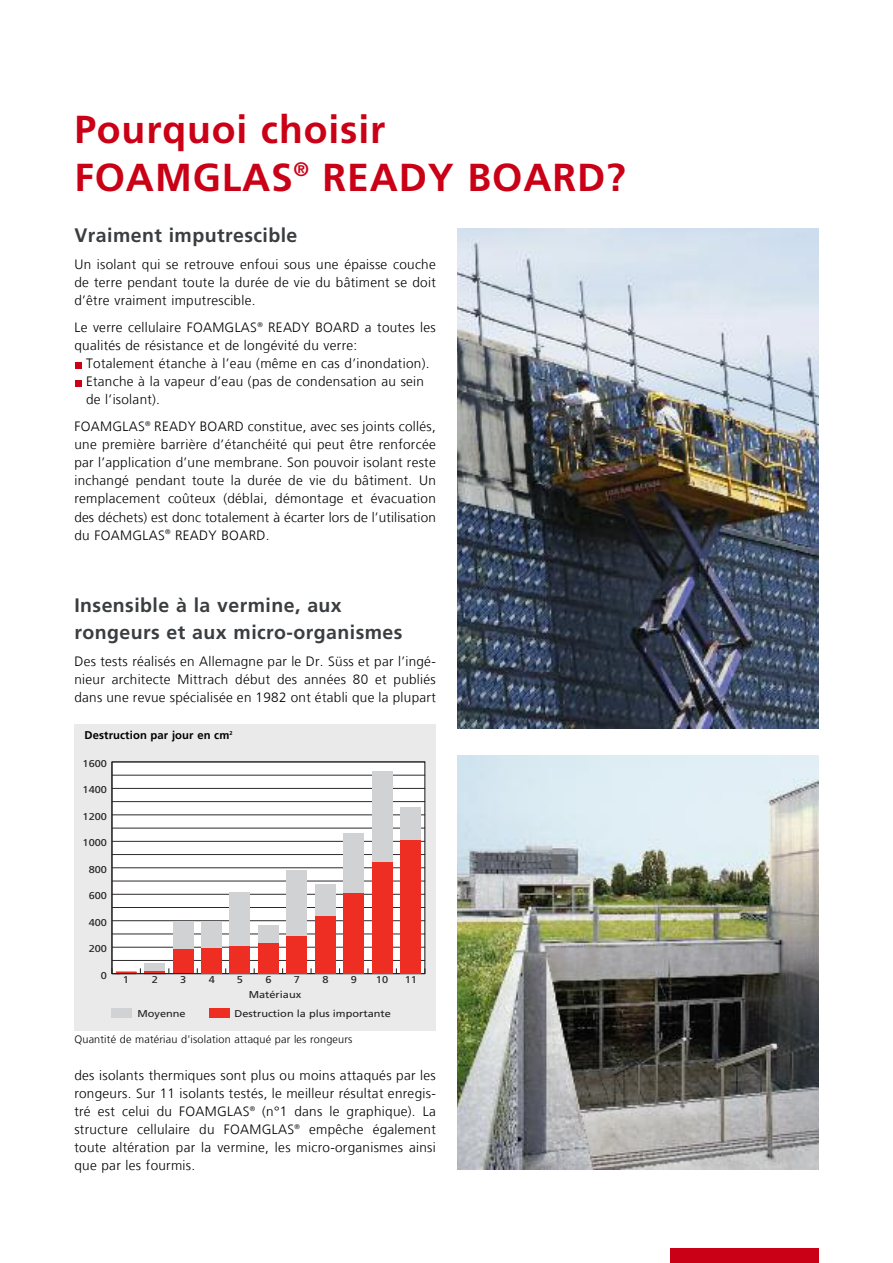
<style>
.page{position:relative;width:893px;height:1263px;background:#fff}
.page>*{position:absolute;margin:0;border:0;box-sizing:border-box;transform-origin:0 0}
.t1{font:700 39px/48px "Frutiger LT Com";letter-spacing:.02em;color:#ca0016}
.t2{font:700 19.5px/27px "Frutiger LT Com";letter-spacing:.02em;color:#3a3e40}
.t3{font:300 13.5px/18px "Frutiger LT Com";letter-spacing:.02em;color:#000;text-align:justify}
.t4{font:700 11.25px "Frutiger LT Com";letter-spacing:.01em;color:#000}
.t5{font:300 10.8px "Frutiger LT Com";letter-spacing:.015em;color:#000}
.t6{font:9.9px "Frutiger";color:#231f20;scale:1.11 1}
</style>
<div class="page">
<div style="left:670px;top:1248px;width:149px;height:15px;background:#ca0016"></div>
<div style="left:75px;top:362px;width:7px;height:6px;background:#ca0016"></div>
<div style="left:75px;top:380px;width:7px;height:6px;background:#ca0016"></div>
<img style="left:457px;top:228px;width:362px;height:500px">
<img style="left:457px;top:755px;width:362px;height:414px">
<div style="left:74px;top:724px;width:362px;height:306px;background:#eaeaea"></div>
<div style="left:112px;top:762px;width:313px;height:212px;background:#fff"></div>
<hr style="left:112px;top:973px;width:313px;height:1px;background:#231f20">
<hr style="left:112px;top:762px;width:1px;height:212px;background:#231f20">
<hr style="left:112px;top:947px;width:313px;height:1px;background:#231f20">
<hr style="left:112px;top:920px;width:313px;height:1px;background:#231f20">
<hr style="left:112px;top:894px;width:313px;height:1px;background:#231f20">
<hr style="left:112px;top:867px;width:313px;height:1px;background:#231f20">
<hr style="left:112px;top:841px;width:313px;height:1px;background:#231f20">
<hr style="left:112px;top:814px;width:313px;height:1px;background:#231f20">
<hr style="left:112px;top:788px;width:313px;height:1px;background:#231f20">
<hr style="left:112px;top:762px;width:313px;height:1px;background:#231f20">
<hr style="left:112px;top:960px;width:313px;height:1px;background:#231f20">
<hr style="left:112px;top:934px;width:313px;height:1px;background:#231f20">
<hr style="left:112px;top:907px;width:313px;height:1px;background:#231f20">
<hr style="left:112px;top:881px;width:313px;height:1px;background:#231f20">
<hr style="left:112px;top:854px;width:313px;height:1px;background:#231f20">
<hr style="left:112px;top:828px;width:313px;height:1px;background:#231f20">
<hr style="left:112px;top:801px;width:313px;height:1px;background:#231f20">
<hr style="left:112px;top:775px;width:313px;height:1px;background:#231f20">
<div style="left:144px;top:963px;width:21px;height:8px;background:#d1d2d4"></div>
<div style="left:173px;top:921px;width:20px;height:28px;background:#d1d2d4"></div>
<div style="left:201px;top:921px;width:21px;height:27px;background:#d1d2d4"></div>
<div style="left:230px;top:892px;width:20px;height:54px;background:#d1d2d4"></div>
<div style="left:258px;top:925px;width:21px;height:18px;background:#d1d2d4"></div>
<div style="left:287px;top:870px;width:20px;height:66px;background:#d1d2d4"></div>
<div style="left:315px;top:884px;width:21px;height:32px;background:#d1d2d4"></div>
<div style="left:343px;top:833px;width:21px;height:60px;background:#d1d2d4"></div>
<div style="left:372px;top:771px;width:20px;height:91px;background:#d1d2d4"></div>
<div style="left:400px;top:807px;width:21px;height:32px;background:#d1d2d4"></div>
<div style="left:173px;top:949px;width:20px;height:24px;background:#ee2e22"></div>
<div style="left:201px;top:948px;width:21px;height:25px;background:#ee2e22"></div>
<div style="left:230px;top:946px;width:20px;height:27px;background:#ee2e22"></div>
<div style="left:258px;top:943px;width:21px;height:30px;background:#ee2e22"></div>
<div style="left:287px;top:936px;width:20px;height:37px;background:#ee2e22"></div>
<div style="left:315px;top:916px;width:21px;height:57px;background:#ee2e22"></div>
<div style="left:343px;top:893px;width:21px;height:80px;background:#ee2e22"></div>
<div style="left:372px;top:862px;width:20px;height:111px;background:#ee2e22"></div>
<div style="left:400px;top:839px;width:21px;height:134px;background:#ee2e22"></div>
<svg style="left:112px;top:968px;width:58px;height:6px"></svg>
<div style="left:111px;top:1009px;width:21px;height:9px;background:#d1d2d4"></div>
<div style="left:209px;top:1009px;width:20px;height:9px;background:#ee2e22"></div>
<h1 class="t1" style="left:74px;top:109px;width:553px">Pourquoi choisir<br>FOAMGLAS<sup>®</sup> READY BOARD?</h1>
<h2 class="t2" style="left:74px;top:224px;width:225px">Vraiment imputrescible</h2>
<p class="t3" style="left:74px;top:257px;width:363px">Un isolant qui se retrouve enfoui sous une épaisse couche de terre pendant toute la durée de vie du bâtiment se doit d’être vraiment imputrescible.</p>
<p class="t3" style="left:74px;top:320px;width:363px">Le verre cellulaire FOAMGLAS<sup>®</sup> READY BOARD a toutes les qualités de résistance et de longévité du verre:</p>
<p class="t3" style="left:86px;top:356px;width:345px;text-align:left">Totalement étanche à l’eau (même en cas d’inondation).<br>Etanche à la vapeur d’eau (pas de condensation au sein de l’isolant).</p>
<p class="t3" style="left:74px;top:419px;width:363px">FOAMGLAS<sup>®</sup> READY BOARD constitue, avec ses joints collés, une première barrière d’étanchéité qui peut être renforcée par l’application d’une membrane. Son pouvoir isolant reste inchangé pendant toute la durée de vie du bâtiment. Un remplacement coûteux (déblai, démontage et évacuation des déchets) est donc totalement à écarter lors de l’utilisation du FOAMGLAS<sup>®</sup> READY BOARD.</p>
<h2 class="t2" style="left:74px;top:593px;width:330px">Insensible à la vermine, aux rongeurs et aux micro-organismes</h2>
<p class="t3" style="left:74px;top:653px;width:363px">Des tests réalisés en Allemagne par le Dr. Süss et par l’ingé&shy;nieur architecte Mittrach début des années 80 et publiés dans une revue spécialisée en 1982 ont établi que la plupart</p>
<p class="t4" style="left:84px;top:730px;width:150px">Destruction par jour en cm<sup>2</sup></p>
<p class="t6" style="left:83px;top:759px;width:24px">1600</p>
<p class="t6" style="left:83px;top:786px;width:24px">1400</p>
<p class="t6" style="left:83px;top:812px;width:24px">1200</p>
<p class="t6" style="left:83px;top:839px;width:24px">1000</p>
<p class="t6" style="left:89px;top:865px;width:18px">800</p>
<p class="t6" style="left:89px;top:892px;width:18px">600</p>
<p class="t6" style="left:89px;top:918px;width:18px">400</p>
<p class="t6" style="left:89px;top:945px;width:18px">200</p>
<p class="t6" style="left:101px;top:971px;width:7px">0</p>
<p class="t6" style="left:123px;top:976px;width:7px">1</p>
<p class="t6" style="left:152px;top:976px;width:7px">2</p>
<p class="t6" style="left:180px;top:976px;width:7px">3</p>
<p class="t6" style="left:209px;top:976px;width:7px">4</p>
<p class="t6" style="left:237px;top:976px;width:7px">5</p>
<p class="t6" style="left:266px;top:976px;width:7px">6</p>
<p class="t6" style="left:294px;top:976px;width:7px">7</p>
<p class="t6" style="left:322px;top:976px;width:7px">8</p>
<p class="t6" style="left:351px;top:976px;width:7px">9</p>
<p class="t6" style="left:376px;top:976px;width:13px">10</p>
<p class="t6" style="left:405px;top:976px;width:13px">11</p>
<p class="t6" style="left:249px;top:990px;width:49px">Matériaux</p>
<p class="t6" style="left:137px;top:1009px;width:45px">Moyenne</p>
<p class="t6" style="left:234px;top:1010px;width:142px">Destruction la plus importante</p>
<p class="t5" style="left:74px;top:1035px;width:280px">Quantité de matériau d'isolation attaqué par les rongeurs</p>
<p class="t3" style="left:74px;top:1067px;width:363px">des isolants thermiques sont plus ou moins attaqués par les rongeurs. Sur 11 isolants testés, le meilleur résultat enregis&shy;tré est celui du FOAMGLAS<sup>®</sup> (n°1 dans le graphique). La structure cellulaire du FOAMGLAS<sup>®</sup> empêche également toute altération par la vermine, les micro-organismes ainsi que par les fourmis.</p>
</div>
